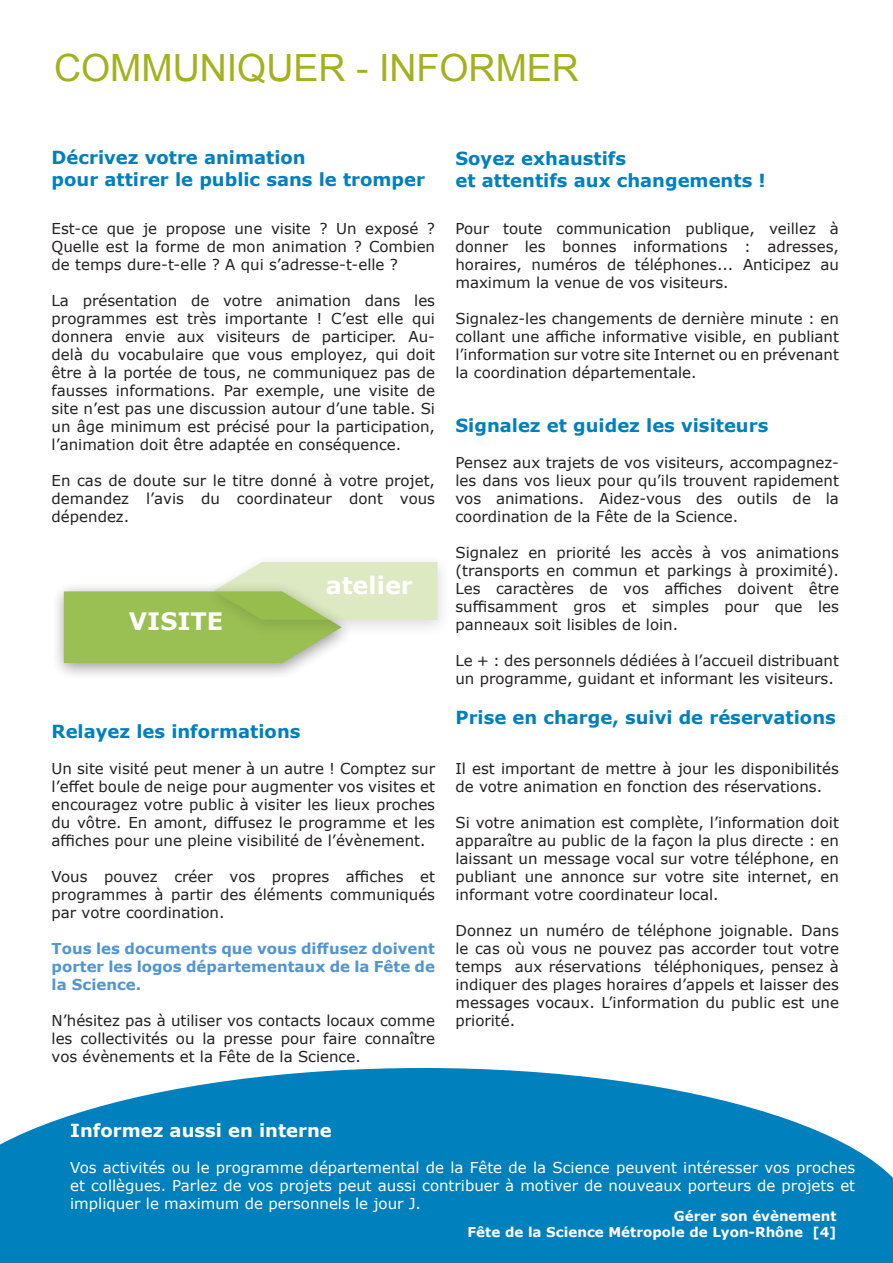
<style>
.page{position:relative;width:893px;height:1263px;background:#fff}
.page>*{position:absolute;margin:0;border:0;box-sizing:border-box;transform-origin:0 0}
.t1{font:37.5px "Arial";color:#a2b11d}
.t2{font:700 24px "Verdana";color:#fff}
.t3{font:700 18px "Verdana";color:#0080bd}
.t4{font:700 18px "Verdana";color:#fff}
.t5{font:15px/18px "Verdana";color:#231f20;text-align:justify}
.t6{font:15px/18px "Verdana";color:#fff;text-align:justify}
.t7{font:700 15px/18px "Verdana";color:#5395d0;text-align:justify}
.t8{font:700 13.5px "Verdana";color:#fff}
</style>
<div class="page">
<svg style="left:0;top:1068px;width:893px;height:195px;background:#2290c5"></svg>
<div style="left:51px;top:581px;width:304px;height:100px;background:#231f20;opacity:.5"></div>
<svg style="left:64px;top:562px;width:373px;height:101px"></svg>
<p class="t1" style="left:54px;top:42px;width:526px">COMMUNIQUER - INFORMER</p>
<p class="t3" style="left:52px;top:145px;width:256px">Décrivez votre animation</p>
<p class="t3" style="left:52px;top:166px;width:375px">pour attirer le public sans le tromper</p>
<p class="t5" style="left:52px;top:219px;width:385px">Est-ce que je propose une visite ? Un exposé ?<br>Quelle est la forme de mon animation ? Combien de temps dure-t-elle ? A qui s’adresse-t-elle ?</p>
<p class="t5" style="left:52px;top:291px;width:385px">La présentation de votre animation dans les programmes est très importante ! C’est elle qui donnera envie aux visiteurs de participer. Au&shy;delà du vocabulaire que vous employez, qui doit être à la portée de tous, ne communiquez pas de fausses informations. Par exemple, une visite de site n’est pas une discussion autour d’une table. Si un âge minimum est précisé pour la participation, l’animation doit être adaptée en conséquence.</p>
<p class="t5" style="left:52px;top:471px;width:385px">En cas de doute sur le titre donné à votre projet, demandez l’avis du coordinateur dont vous dépendez.</p>
<p class="t2" style="left:129px;top:604px;width:96px">VISITE</p>
<p class="t2" style="left:326px;top:568px;width:89px">atelier</p>
<p class="t3" style="left:52px;top:719px;width:250px">Relayez les informations</p>
<p class="t5" style="left:52px;top:759px;width:385px">Un site visité peut mener à un autre ! Comptez sur l’effet boule de neige pour augmenter vos visites et encouragez votre public à visiter les lieux proches du vôtre. En amont, diffusez le programme et les affiches pour une pleine visibilité de l’évènement.</p>
<p class="t5" style="left:52px;top:867px;width:385px">Vous pouvez créer vos propres affiches et programmes à partir des éléments communiqués par votre coordination.</p>
<p class="t7" style="left:52px;top:939px;width:385px">Tous les documents que vous diffusez doivent porter les logos départementaux de la Fête de la Science.</p>
<p class="t5" style="left:52px;top:1011px;width:385px">N’hésitez pas à utiliser vos contacts locaux comme les collectivités ou la presse pour faire connaître vos évènements et la Fête de la Science.</p>
<p class="t3" style="left:455px;top:146px;width:172px">Soyez exhaustifs</p>
<p class="t3" style="left:455px;top:168px;width:312px">et attentifs aux changements !</p>
<p class="t5" style="left:455px;top:219px;width:385px">Pour toute communication publique, veillez à donner les bonnes informations : adresses, horaires, numéros de téléphones... Anticipez au maximum la venue de vos visiteurs.</p>
<p class="t5" style="left:455px;top:309px;width:385px">Signalez-les changements de dernière minute : en collant une affiche informative visible, en publiant l’information sur votre site Internet ou en prévenant la coordination départementale.</p>
<p class="t3" style="left:455px;top:413px;width:314px">Signalez et guidez les visiteurs</p>
<p class="t5" style="left:455px;top:453px;width:385px">Pensez aux trajets de vos visiteurs, accompagnez&shy;les dans vos lieux pour qu’ils trouvent rapidement vos animations. Aidez-vous des outils de la coordination de la Fête de la Science.</p>
<p class="t5" style="left:455px;top:543px;width:385px">Signalez en priorité les accès à vos animations (transports en commun et parkings à proximité).<br>Les caractères de vos affiches doivent être suffisamment gros et simples pour que les panneaux soit lisibles de loin.</p>
<p class="t5" style="left:455px;top:651px;width:385px">Le + : des personnels dédiées à l’accueil distribuant un programme, guidant et informant les visiteurs.</p>
<p class="t3" style="left:455px;top:704px;width:382px">Prise en charge, suivi de réservations</p>
<p class="t5" style="left:455px;top:759px;width:385px">Il est important de mettre à jour les disponibilités de votre animation en fonction des réservations.</p>
<p class="t5" style="left:455px;top:813px;width:385px">Si votre animation est complète, l’information doit apparaître au public de la façon la plus directe : en laissant un message vocal sur votre téléphone, en publiant une annonce sur votre site internet, en informant votre coordinateur local.</p>
<p class="t5" style="left:455px;top:921px;width:385px">Donnez un numéro de téléphone joignable. Dans le cas où vous ne pouvez pas accorder tout votre temps aux réservations téléphoniques, pensez à indiquer des plages horaires d’appels et laisser des messages vocaux. L’information du public est une priorité.</p>
<p class="t4" style="left:70px;top:1117px;width:263px">Informez aussi en interne</p>
<p class="t6" style="left:70px;top:1158px;width:786px">Vos activités ou le programme départemental de la Fête de la Science peuvent intéresser vos proches et collègues. Parlez de vos projets peut aussi contribuer à motiver de nouveaux porteurs de projets et impliquer le maximum de personnels le jour J.</p>
<p class="t8" style="left:674px;top:1207px;width:164px">Gérer son évènement</p>
<p class="t8" style="left:467px;top:1223px;width:371px">Fête de la Science Métropole de Lyon-Rhône [4]</p>
</div>
